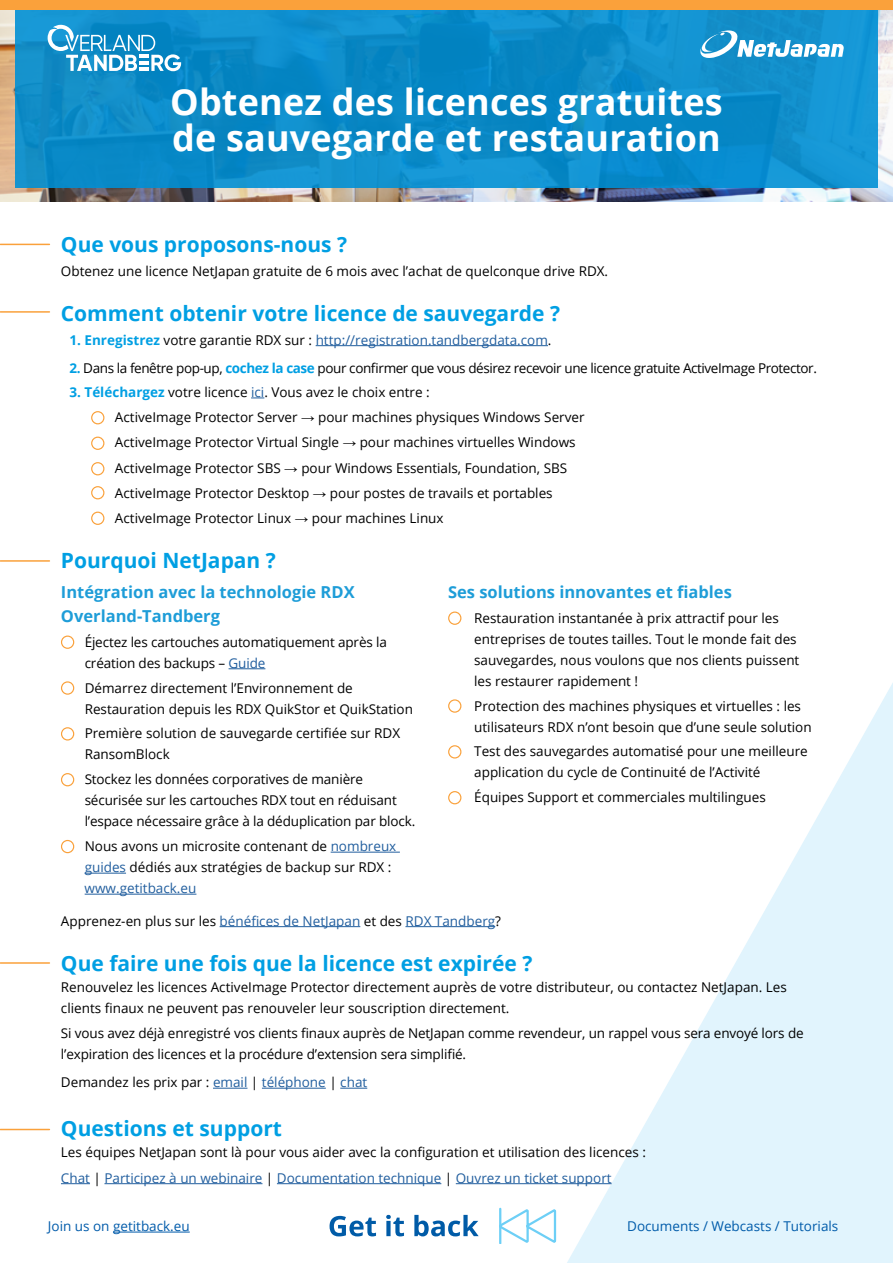
<style>
.page{position:relative;width:893px;height:1263px;background:#fff}
.page>*{position:absolute;margin:0;border:0;box-sizing:border-box;transform-origin:0 0}
.t1{font:700 36px/36px "Open Sans";letter-spacing:.005em;color:#fff}
.t2{font:700 21px "Open Sans";color:#009fe3}
.t3{font:700 16.5px/24px "Open Sans";color:#1e9dd8}
.t4{font:13.5px/21px "Open Sans";color:#000}
.t5{font:13.5px "Open Sans";color:#215e9e}
.t6{font:13.5px "Open Sans";letter-spacing:-.03em;color:#000}
.t7{font:13.5px "Open Sans";color:#005baa}
.s1{font-weight:700;color:#009fe3}
.s2{color:#000}
.s3{color:#215e9e}
.s4{font-family:"Arial";font-weight:700}
</style>
<div class="page">
<svg style="left:567px;top:683px;width:326px;height:580px;fill:#e6f5fd"></svg>
<img style="left:0;top:9px;width:893px;height:193px">
<hr style="left:316px;top:345px;width:232px;height:1px;background:#215e9e">
<svg style="left:251px;top:398px;width:13px;height:1px"></svg>
<hr style="left:220px;top:926px;width:140px;height:1px;background:#215e9e">
<hr style="left:405px;top:926px;width:90px;height:1px;background:#215e9e">
<hr style="left:213px;top:1088px;width:34px;height:1px;background:#215e9e">
<hr style="left:262px;top:1088px;width:64px;height:1px;background:#215e9e">
<svg style="left:340px;top:1088px;width:27px;height:1px"></svg>
<svg style="left:61px;top:1183px;width:29px;height:1px"></svg>
<hr style="left:104px;top:1183px;width:158px;height:1px;background:#215e9e">
<hr style="left:277px;top:1183px;width:164px;height:1px;background:#215e9e">
<hr style="left:456px;top:1183px;width:156px;height:1px;background:#215e9e">
<div style="left:61px;top:635px;width:13px;height:14px;border:1px solid #faa13b;border-radius:50%"></div>
<hr style="left:229px;top:668px;width:36px;height:1px;background:#215e9e">
<div style="left:61px;top:681px;width:13px;height:14px;border:1px solid #faa13b;border-radius:50%"></div>
<div style="left:61px;top:727px;width:13px;height:13px;border:1px solid #faa13b;border-radius:50%"></div>
<div style="left:61px;top:773px;width:13px;height:13px;border:1px solid #faa13b;border-radius:50%"></div>
<div style="left:61px;top:840px;width:13px;height:13px;border:1px solid #faa13b;border-radius:50%"></div>
<hr style="left:331px;top:852px;width:69px;height:1px;background:#215e9e">
<hr style="left:85px;top:873px;width:41px;height:1px;background:#215e9e">
<hr style="left:85px;top:894px;width:111px;height:1px;background:#215e9e">
<svg style="left:449px;top:612px;width:12px;height:12px"></svg>
<div style="left:448px;top:611px;width:13px;height:14px;border:1px solid #faa13b;border-radius:50%"></div>
<div style="left:448px;top:699px;width:13px;height:14px;border:1px solid #faa13b;border-radius:50%"></div>
<div style="left:448px;top:745px;width:13px;height:13px;border:1px solid #faa13b;border-radius:50%"></div>
<div style="left:448px;top:791px;width:13px;height:13px;border:1px solid #faa13b;border-radius:50%"></div>
<div style="left:15px;top:0;width:863px;height:187px;background:linear-gradient(to right,#0b8ac6,#0e8fce)"></div>
<div style="left:0;top:0;width:893px;height:9px;background:#faa13b"></div>
<svg style="left:48px;top:25px;width:133px;height:46px"></svg>
<svg style="left:700px;top:30px;width:144px;height:28px"></svg>
<svg style="left:330px;top:1216px;width:46px;height:20px"></svg>
<svg style="left:386px;top:1215px;width:18px;height:21px"></svg>
<svg style="left:414px;top:1215px;width:65px;height:21px"></svg>
<svg style="left:499px;top:1208px;width:58px;height:35px"></svg>
<hr style="left:499px;top:1209px;width:2px;height:34px;background:#6dcff6">
<div style="left:91px;top:411px;width:13px;height:13px;border:1px solid #faa13b;border-radius:50%"></div>
<div style="left:91px;top:437px;width:13px;height:13px;border:1px solid #faa13b;border-radius:50%"></div>
<div style="left:91px;top:462px;width:13px;height:13px;border:1px solid #faa13b;border-radius:50%"></div>
<div style="left:91px;top:486px;width:13px;height:13px;border:1px solid #faa13b;border-radius:50%"></div>
<div style="left:91px;top:512px;width:13px;height:13px;border:1px solid #faa13b;border-radius:50%"></div>
<hr style="left:113px;top:1232px;width:77px;height:1px;background:#005baa">
<hr style="left:0;top:244px;width:49px;height:1px;background:#faa13b">
<hr style="left:0;top:311px;width:49px;height:2px;background:#faa13b">
<hr style="left:0;top:560px;width:49px;height:2px;background:#faa13b">
<hr style="left:0;top:962px;width:49px;height:2px;background:#faa13b">
<hr style="left:0;top:1129px;width:49px;height:1px;background:#faa13b">
<h1 class="t1" style="left:170px;top:83px;width:554px">Obtenez des licences gratuites de sauvegarde et restauration</h1>
<h2 class="t2" style="left:61px;top:229px;width:288px">Que vous proposons-nous ?</h2>
<p class="t4" style="left:61px;top:260px;width:549px">Obtenez une licence NetJapan gratuite de 6 mois avec l’achat de quelconque drive RDX.</p>
<h2 class="t2" style="left:61px;top:298px;width:501px">Comment obtenir votre licence de sauvegarde ?</h2>
<p class="t5" style="left:69px;top:330px;width:484px"><span class="s1">1. Enregistrez</span> <span class="s2">votre garantie RDX sur :</span> http://registration.tandbergdata.com<span class="s2">.</span></p>
<p class="t6" style="left:69px;top:359px;width:749px"><span class="s1">2.</span> Dans la fenêtre pop-up, <span class="s1">cochez la case</span> pour confirmer que vous désirez recevoir une licence gratuite ActiveImage Protector.</p>
<p class="t4" style="left:69px;top:381px;width:362px"><span class="s1">3. Téléchargez</span> votre licence <span class="s3">ici</span>. Vous avez le choix entre :</p>
<p class="t4" style="left:95px;top:406px;width:491px">- ActiveImage Protector Server <span class="s4">→</span> pour machines physiques Windows Server</p>
<p class="t4" style="left:95px;top:432px;width:482px">- ActiveImage Protector Virtual Single <span class="s4">→</span> pour machines virtuelles Windows</p>
<p class="t4" style="left:95px;top:457px;width:474px">- ActiveImage Protector SBS <span class="s4">→</span> pour Windows Essentials, Foundation, SBS</p>
<p class="t4" style="left:95px;top:482px;width:459px">- ActiveImage Protector Desktop <span class="s4">→</span> pour postes de travails et portables</p>
<p class="t4" style="left:95px;top:507px;width:350px">- ActiveImage Protector Linux <span class="s4">→</span> pour machines Linux</p>
<h2 class="t2" style="left:61px;top:546px;width:216px">Pourquoi NetJapan ?</h2>
<p class="t3" style="left:61px;top:579px;width:295px">Intégration avec la technologie RDX<br>Overland-Tandberg</p>
<p class="t4" style="left:85px;top:631px;width:304px">Éjectez les cartouches automatiquement après la création des backups – <span class="s3">Guide</span></p>
<p class="t4" style="left:85px;top:677px;width:330px">Démarrez directement l’Environnement de<br>Restauration depuis les RDX QuikStor et QuikStation</p>
<p class="t4" style="left:85px;top:723px;width:317px">Première solution de sauvegarde certifiée sur RDX<br>RansomBlock</p>
<p class="t4" style="left:85px;top:768px;width:332px">Stockez les données corporatives de manière sécurisée sur les cartouches RDX tout en réduisant l’espace nécessaire grâce à la déduplication par block.</p>
<p class="t4" style="left:85px;top:835px;width:313px">Nous avons un microsite contenant de <span class="s3">nombreux guides</span> dédiés aux stratégies de backup sur RDX : <span class="s3">www.getitback.eu</span></p>
<p class="t3" style="left:448px;top:579px;width:285px">Ses solutions innovantes et fiables</p>
<p class="t4" style="left:474px;top:607px;width:327px">Restauration instantanée à prix attractif pour les entreprises de toutes tailles. Tout le monde fait des sauvegardes, nous voulons que nos clients puissent les restaurer rapidement !</p>
<p class="t4" style="left:474px;top:695px;width:339px">Protection des machines physiques et virtuelles : les utilisateurs RDX n’ont besoin que d’une seule solution</p>
<p class="t4" style="left:474px;top:741px;width:335px">Test des sauvegardes automatisé pour une meilleure application du cycle de Continuité de l’Activité</p>
<p class="t4" style="left:474px;top:786px;width:293px">Équipes Support et commerciales multilingues</p>
<p class="t5" style="left:61px;top:911px;width:442px"><span class="s2">Apprenez-en plus sur les</span> bénéfices de NetJapan <span class="s2">et des</span> RDX Tandberg<span class="s2">?</span></p>
<h2 class="t2" style="left:61px;top:948px;width:473px">Que faire une fois que la licence est expirée ?</h2>
<p class="t4" style="left:61px;top:976px;width:727px">Renouvelez les licences ActiveImage Protector directement auprès de votre distributeur, ou contactez NetJapan. Les clients finaux ne peuvent pas renouveler leur souscription directement.</p>
<p class="t4" style="left:61px;top:1022px;width:744px">Si vous avez déjà enregistré vos clients finaux auprès de NetJapan comme revendeur, un rappel vous sera envoyé lors de l’expiration des licences et la procédure d’extension sera simplifié.</p>
<p class="t4" style="left:61px;top:1071px;width:308px">Demandez les prix par : <span class="s3">email</span> | <span class="s3">téléphone</span> | <span class="s3">chat</span></p>
<h2 class="t2" style="left:61px;top:1114px;width:223px">Questions et support</h2>
<p class="t4" style="left:61px;top:1139px;width:586px;line-height:25.2px">Les équipes NetJapan sont là pour vous aider avec la configuration et utilisation des licences :<br><span class="s3">Chat</span> | <span class="s3">Participez à un webinaire</span> | <span class="s3">Documentation technique</span> | <span class="s3">Ouvrez un ticket support</span></p>
<p class="t7" style="left:48px;top:1217px;width:143px">Join us on getitback.eu</p>
<p class="t7" style="left:627px;top:1217px;width:213px">Documents / Webcasts / Tutorials</p>
</div>
